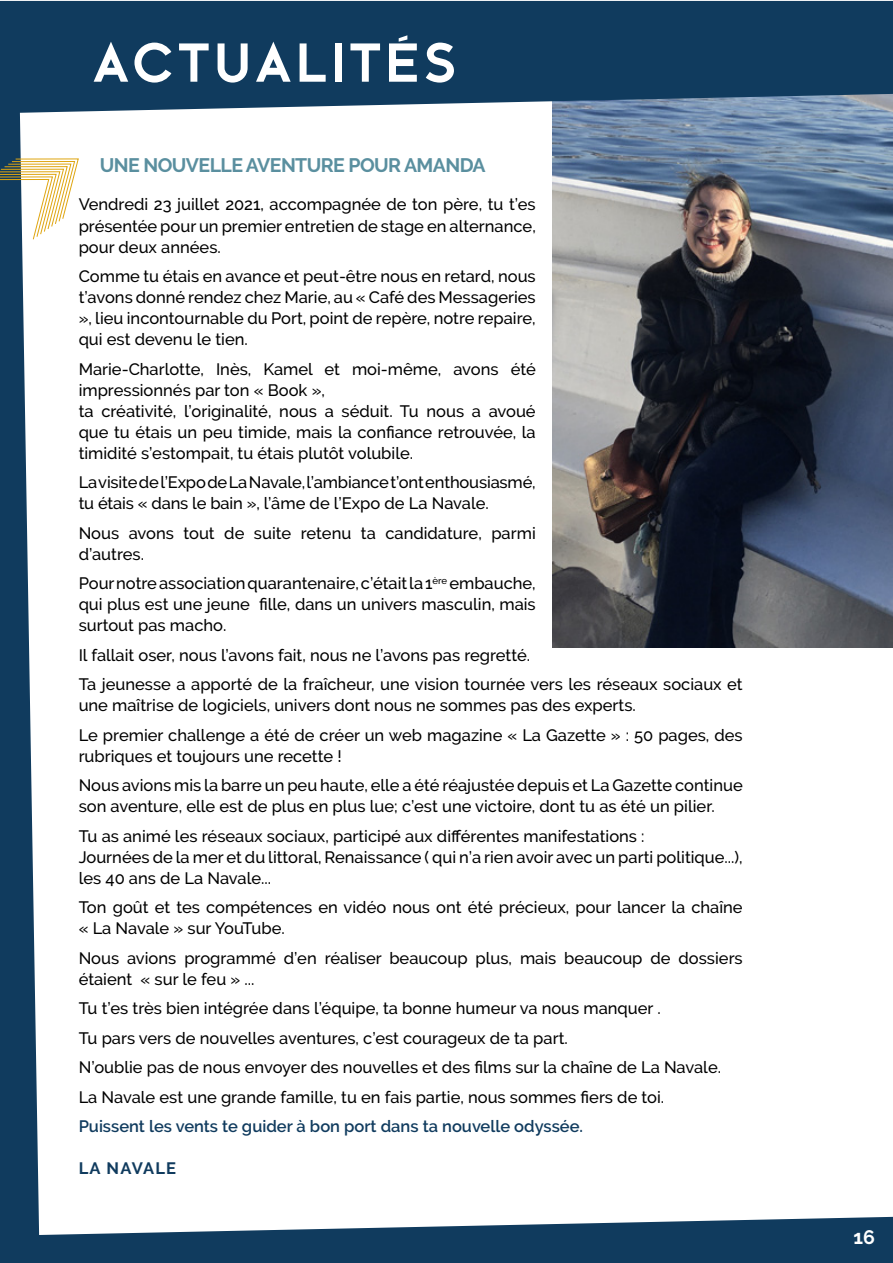
<style>
.page{position:relative;width:893px;height:1263px;background:#fff}
.page>*{position:absolute;margin:0;border:0;box-sizing:border-box;transform-origin:0 0}
.t1{font:700 51px "Kessel 105";letter-spacing:.1em;color:#fff}
.t2{font:700 19.5px "Raleway";letter-spacing:-.03em;color:#5a8f9f}
.t3{font:700 19.5px "Raleway";color:#fff}
.t4{font:500 16.5px/21px "Raleway";color:#000}
.t5{font:600 16.5px "Raleway";color:#103b5e}
.t6{font:700 16.5px "Raleway";letter-spacing:.075em;color:#103b5e}
</style>
<div class="page">
<img style="left:553px;top:113px;width:340px;height:535px">
<svg style="left:0;top:1px;width:893px;height:112px;background:#1d4667"></svg>
<svg style="left:40px;top:1217px;width:853px;height:46px"></svg>
<svg style="left:0;top:67px;width:40px;height:1196px;fill:#103b5e"></svg>
<svg style="left:0;top:158px;width:79px;height:82px"></svg>
<h1 class="t1" style="left:93px;top:33px;width:365px">ACTUALITÉS</h1>
<p class="t2" style="left:100px;top:154px;width:387px">UNE NOUVELLE AVENTURE POUR AMANDA</p>
<p class="t4" style="left:79px;top:194px;width:459px;text-align:justify">Vendredi 23 juillet 2021, accompagnée de ton père, tu t’es présentée pour un premier entretien de stage en alternance, pour deux années.</p>
<p class="t4" style="left:79px;top:266px;width:459px;text-align:justify">Comme tu étais en avance et peut-être nous en retard, nous t’avons donné rendez chez Marie, au « Café des Messageries », lieu incontournable du Port, point de repère, notre repaire, qui est devenu le tien.</p>
<p class="t4" style="left:79px;top:358px;width:459px">Marie-Charlotte, Inès, Kamel et moi-même, avons été impressionnés par ton « Book »,<br>ta créativité, l’originalité, nous a séduit. Tu nous a avoué que tu étais un peu timide, mais la confiance retrouvée, la timidité s’estompait, tu étais plutôt volubile.</p>
<p class="t4" style="left:79px;top:472px;width:459px">La visite de l’Expo de La Navale, l’ambiance t’ont enthousiasmé, tu étais « dans le bain », l’âme de l’Expo de La Navale.</p>
<p class="t4" style="left:79px;top:522px;width:459px">Nous avons tout de suite retenu ta candidature, parmi d’autres.</p>
<p class="t4" style="left:79px;top:573px;width:459px;text-align:justify">Pour notre association quarantenaire, c’était la 1<sup>ère</sup> embauche, qui plus est une jeune fille, dans un univers masculin, mais surtout pas macho.</p>
<p class="t4" style="left:79px;top:640px;width:666px;line-height:29.5px">Il fallait oser, nous l’avons fait, nous ne l’avons pas regretté.<br>Ta jeunesse a apporté de la fraîcheur, une vision tournée vers les réseaux sociaux et</p>
<p class="t4" style="left:79px;top:690px;width:666px;line-height:29.5px">une maîtrise de logiciels, univers dont nous ne sommes pas des experts.<br>Le premier challenge a été de créer un web magazine « La Gazette » : 50 pages, des</p>
<p class="t4" style="left:79px;top:741px;width:666px;line-height:29.5px">rubriques et toujours une recette !<br>Nous avions mis la barre un peu haute, elle a été réajustée depuis et La Gazette continue</p>
<p class="t4" style="left:79px;top:791px;width:638px;line-height:29.5px">son aventure, elle est de plus en plus lue; c’est une victoire, dont tu as été un pilier.<br>Tu as animé les réseaux sociaux, participé aux différentes manifestations :</p>
<p class="t4" style="left:79px;top:846px;width:666px">Journées de la mer et du littoral, Renaissance ( qui n’a rien avoir avec un parti politique...), les 40 ans de La Navale...</p>
<p class="t4" style="left:79px;top:897px;width:665px">Ton goût et tes compétences en vidéo nous ont été précieux, pour lancer la chaîne « La Navale » sur YouTube.</p>
<p class="t4" style="left:79px;top:947px;width:666px">Nous avions programmé d’en réaliser beaucoup plus, mais beaucoup de dossiers étaient « sur le feu » ...</p>
<p class="t4" style="left:79px;top:993px;width:644px;line-height:29.5px">Tu t’es très bien intégrée dans l’équipe, ta bonne humeur va nous manquer .<br>Tu pars vers de nouvelles aventures, c’est courageux de ta part.<br>N’oublie pas de nous envoyer des nouvelles et des films sur la chaîne de La Navale.<br>La Navale est une grande famille, tu en fais partie, nous sommes fiers de toi.</p>
<p class="t5" style="left:79px;top:1117px;width:506px">Puissent les vents te guider à bon port dans ta nouvelle odyssée.</p>
<p class="t6" style="left:79px;top:1159px;width:99px">LA NAVALE</p>
<p class="t3" style="left:853px;top:1226px;width:23px">16</p>
</div>
